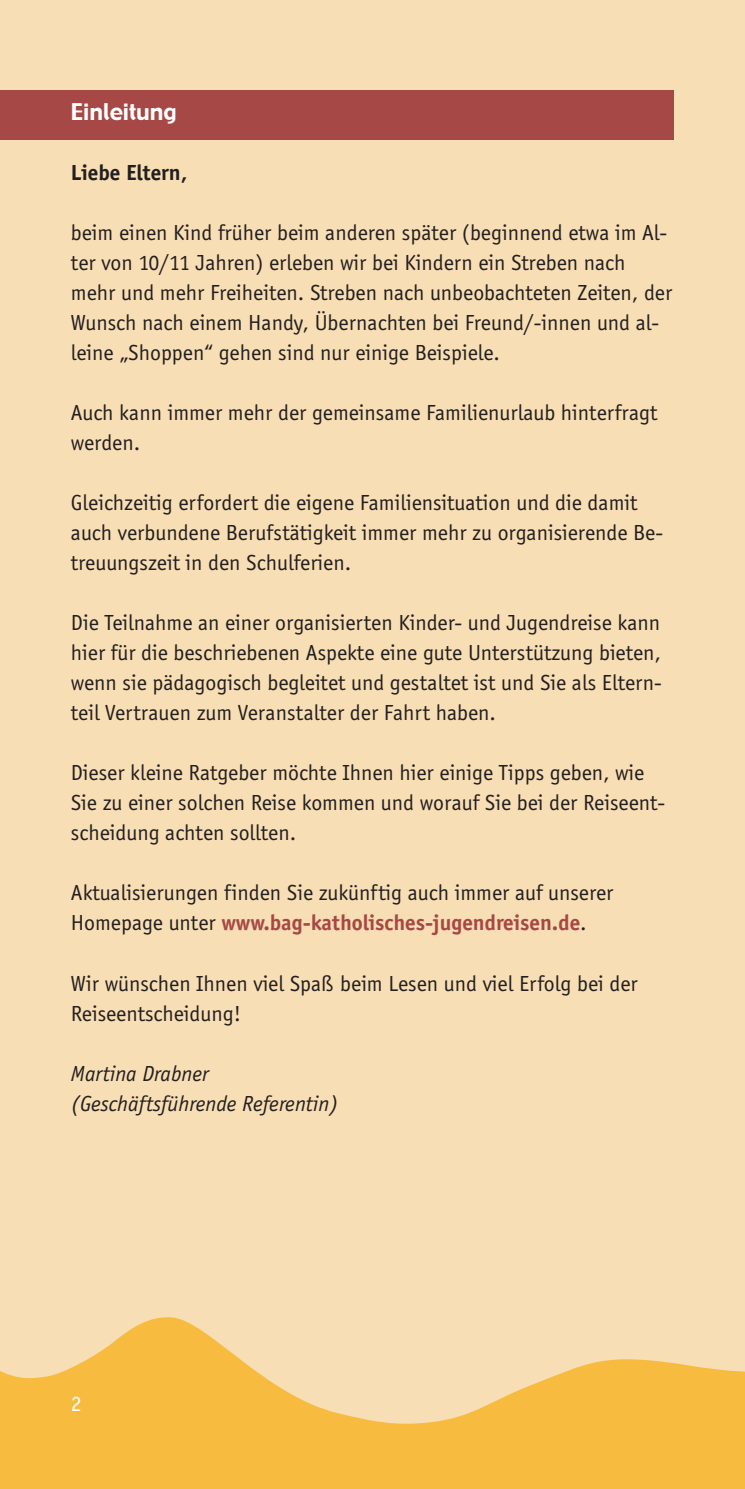
<style>
.page{position:relative;width:745px;height:1489px;background:#fff}
.page>*{position:absolute;margin:0;border:0;box-sizing:border-box;transform-origin:0 0}
.t1{font:22.5px/30px "Officina Sans";color:#231f20}
.t2{font:italic 22.5px/30px "Officina Sans";color:#231f20}
.t3{font:700 22.5px "Officina Sans";color:#231f20}
.t4{font:22.5px "Gadget";color:#fff}
.t5{font:22.5px "Officina Sans";color:#fff}
.s1{font-weight:700;color:#a64845}
</style>
<div class="page">
<div style="left:0;top:0;width:744px;height:1488px;background:#f8deb4"></div>
<svg style="left:0;top:1317px;width:744px;height:171px;fill:#f6bb3f"></svg>
<div style="left:0;top:90px;width:673px;height:50px;background:#a64845"></div>
<p class="t4" style="left:71px;top:99px;width:107px">Einleitung</p>
<p class="t3" style="left:71px;top:159px;width:118px">Liebe Eltern,</p>
<p class="t1" style="left:71px;top:217px;width:602px">beim einen Kind früher beim anderen später (beginnend etwa im Al&shy;ter von 10/11 Jahren) erleben wir bei Kindern ein Streben nach mehr und mehr Freiheiten. Streben nach unbeobachteten Zeiten, der Wunsch nach einem Handy, Übernachten bei Freund/-innen und al&shy;leine „Shoppen“ gehen sind nur einige Beispiele.</p>
<p class="t1" style="left:71px;top:397px;width:587px">Auch kann immer mehr der gemeinsame Familienurlaub hinterfragt werden.</p>
<p class="t1" style="left:71px;top:487px;width:593px">Gleichzeitig erfordert die eigene Familiensituation und die damit auch verbundene Berufstätigkeit immer mehr zu organisierende Be&shy;treuungszeit in den Schulferien.</p>
<p class="t1" style="left:71px;top:607px;width:592px;text-align:justify">Die Teilnahme an einer organisierten Kinder- und Jugendreise kann hier für die beschriebenen Aspekte eine gute Unterstützung bieten, wenn sie pädagogisch begleitet und gestaltet ist und Sie als Eltern&shy;teil Vertrauen zum Veranstalter der Fahrt haben.</p>
<p class="t1" style="left:71px;top:757px;width:595px">Dieser kleine Ratgeber möchte Ihnen hier einige Tipps geben, wie<br>Sie zu einer solchen Reise kommen und worauf Sie bei der Reiseent&shy;scheidung achten sollten.</p>
<p class="t1" style="left:71px;top:877px;width:544px">Aktualisierungen finden Sie zukünftig auch immer auf unserer<br>Homepage unter <span class="s1">www.bag-katholisches-jugendreisen.de</span>.</p>
<p class="t1" style="left:71px;top:967px;width:568px">Wir wünschen Ihnen viel Spaß beim Lesen und viel Erfolg bei der<br>Reiseentscheidung!</p>
<p class="t2" style="left:71px;top:1057px;width:269px">Martina Drabner (Geschäftsführende Referentin)</p>
<p class="t5" style="left:71px;top:1389px;width:12px">2</p>
</div>
